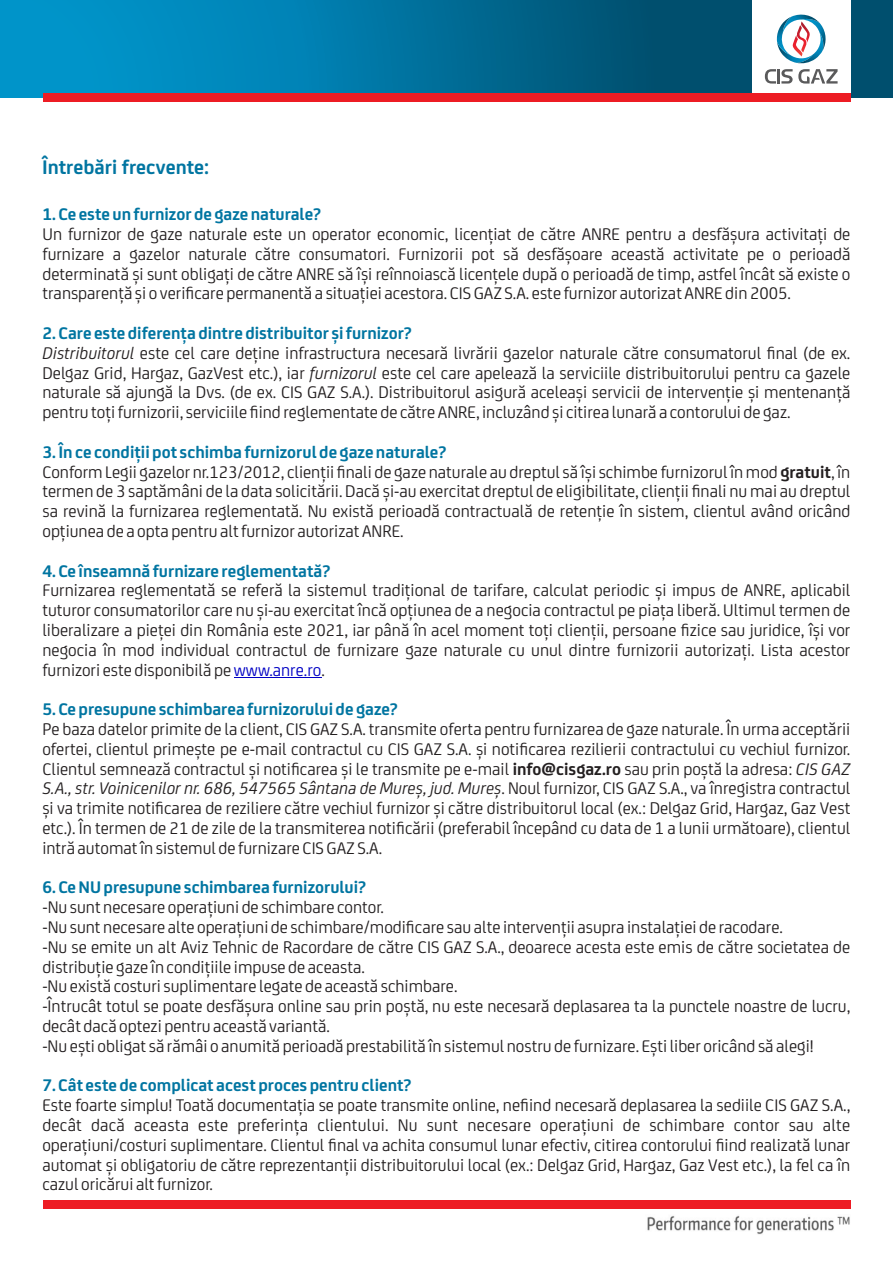
<style>
.page{position:relative;width:893px;height:1263px;background:#fff}
.page>*{position:absolute;margin:0;border:0;box-sizing:border-box;transform-origin:0 0}
.t1{font:700 21px "FS Joey";color:#0075a1}
.t2{font:18px/19.8px "FS Joey";color:#231f20;text-align:justify}
.t3{font:700 18px "FS Joey";color:#0075a1}
.s1{font-weight:700;color:#0075a1}
.s2{font-style:italic}
.s3{font-weight:700}
.s4{color:#0000c4}
</style>
<div class="page">
<svg style="left:0;top:0;width:893px;height:98px;background:#00729d"></svg>
<div style="left:43px;top:93px;width:807px;height:9px;background:#ed1c24"></div>
<div style="left:752px;top:0;width:98px;height:93px;background:#fff"></div>
<svg style="left:765px;top:14px;width:73px;height:70px"></svg>
<hr style="left:234px;top:677px;width:87px;height:1px;background:#0000c4">
<img style="left:647px;top:1215px;width:203px;height:20px">
<div style="left:43px;top:1200px;width:807px;height:8px;background:#ed1c24"></div>
<p class="t1" style="left:42px;top:158px;width:169px">Întrebări frecvente:</p>
<p class="t3" style="left:43px;top:207px;width:280px">1. Ce este un furnizor de gaze naturale?</p>
<p class="t2" style="left:43px;top:225px;width:809px">Un furnizor de gaze naturale este un operator economic, licențiat de către ANRE pentru a desfășura activitați de furnizare a gazelor naturale către consumatori. Furnizorii pot să desfășoare această activitate pe o perioadă determinată și sunt obligați de către ANRE să își reînnoiască licențele după o perioadă de timp, astfel încât să existe o transparență și o verificare permanentă a situației acestora. CIS GAZ S.A. este furnizor autorizat ANRE din 2005.</p>
<p class="t2" style="left:42px;top:324px;width:809px;text-align:left"><span class="s1">2. Care este diferența dintre distribuitor și furnizor?<br></span><span class="s2">Distribuitorul</span> este cel care deține infrastructura necesară livrării gazelor naturale către consumatorul final (de ex.<br>Delgaz Grid, Hargaz, GazVest etc.), iar <span class="s2">furnizorul</span> este cel care apelează la serviciile distribuitorului pentru ca gazele naturale să ajungă la Dvs. (de ex. CIS GAZ S.A.). Distribuitorul asigură aceleași servicii de intervenție și mentenanță pentru toți furnizorii, serviciile fiind reglementate de către ANRE, incluzând și citirea lunară a contorului de gaz.</p>
<p class="t2" style="left:42px;top:443px;width:809px;text-align:left"><span class="s1">3. În ce condiții pot schimba furnizorul de gaze naturale?<br></span>Conform Legii gazelor nr.123/2012, clienții finali de gaze naturale au dreptul să își schimbe furnizorul în mod <span class="s3">gratuit</span>, în termen de 3 saptămâni de la data solicitării. Dacă și-au exercitat dreptul de eligibilitate, clienții finali nu mai au dreptul sa revină la furnizarea reglementată. Nu există perioadă contractuală de retenție în sistem, clientul având oricând opțiunea de a opta pentru alt furnizor autorizat ANRE.</p>
<p class="t3" style="left:42px;top:563px;width:289px">4. Ce înseamnă furnizare reglementată?</p>
<p class="t2" style="left:42px;top:582px;width:809px">Furnizarea reglementată se referă la sistemul tradițional de tarifare, calculat periodic și impus de ANRE, aplicabil tuturor consumatorilor care nu și-au exercitat încă opțiunea de a negocia contractul pe piața liberă. Ultimul termen de liberalizare a pieței din România este 2021, iar până în acel moment toți clienții, persoane fizice sau juridice, își vor negocia în mod individual contractul de furnizare gaze naturale cu unul dintre furnizorii autorizați. Lista acestor furnizori este disponibilă pe <span class="s4">www.anre.ro</span>.</p>
<p class="t3" style="left:42px;top:702px;width:357px">5. Ce presupune schimbarea furnizorului de gaze?</p>
<p class="t2" style="left:42px;top:720px;width:809px">Pe baza datelor primite de la client, CIS GAZ S.A. transmite oferta pentru furnizarea de gaze naturale. În urma acceptării ofertei, clientul primește pe e-mail contractul cu CIS GAZ S.A. și notificarea rezilierii contractului cu vechiul furnizor.<br>Clientul semnează contractul și notificarea și le transmite pe e-mail <span class="s3">info@cisgaz.ro</span> sau prin poștă la adresa: <span class="s2">CIS GAZ S.A., str. Voinicenilor nr. 686, 547565 Sântana de Mureș, jud. Mureș</span>. Noul furnizor, CIS GAZ S.A., va înregistra contractul și va trimite notificarea de reziliere către vechiul furnizor și către distribuitorul local (ex.: Delgaz Grid, Hargaz, Gaz Vest etc.). În termen de 21 de zile de la transmiterea notificării (preferabil începând cu data de 1 a lunii următoare), clientul intră automat în sistemul de furnizare CIS GAZ S.A.</p>
<p class="t3" style="left:42px;top:880px;width:325px">6. Ce NU presupune schimbarea furnizorului?</p>
<p class="t2" style="left:42px;top:899px;width:809px;text-align:left">-Nu sunt necesare operaţiuni de schimbare contor.<br>-Nu sunt necesare alte operaţiuni de schimbare/modificare sau alte intervenții asupra instalației de racodare.<br>-Nu se emite un alt Aviz Tehnic de Racordare de către CIS GAZ S.A., deoarece acesta este emis de către societatea de distribuție gaze în condițiile impuse de aceasta.<br>-Nu există costuri suplimentare legate de această schimbare.<br>-Întrucât totul se poate desfășura online sau prin poștă, nu este necesară deplasarea ta la punctele noastre de lucru, decât dacă optezi pentru această variantă.<br>-Nu ești obligat să rămâi o anumită perioadă prestabilită în sistemul nostru de furnizare. Ești liber oricând să alegi!</p>
<p class="t3" style="left:42px;top:1078px;width:371px">7. Cât este de complicat acest proces pentru client?</p>
<p class="t2" style="left:42px;top:1097px;width:809px">Este foarte simplu! Toată documentaţia se poate transmite online, nefiind necesară deplasarea la sediile CIS GAZ S.A., decât dacă aceasta este preferinţa clientului. Nu sunt necesare operaţiuni de schimbare contor sau alte operaţiuni/costuri suplimentare. Clientul final va achita consumul lunar efectiv, citirea contorului fiind realizată lunar automat și obligatoriu de către reprezentanţii distribuitorului local (ex.: Delgaz Grid, Hargaz, Gaz Vest etc.), la fel ca în cazul oricărui alt furnizor.</p>
</div>
